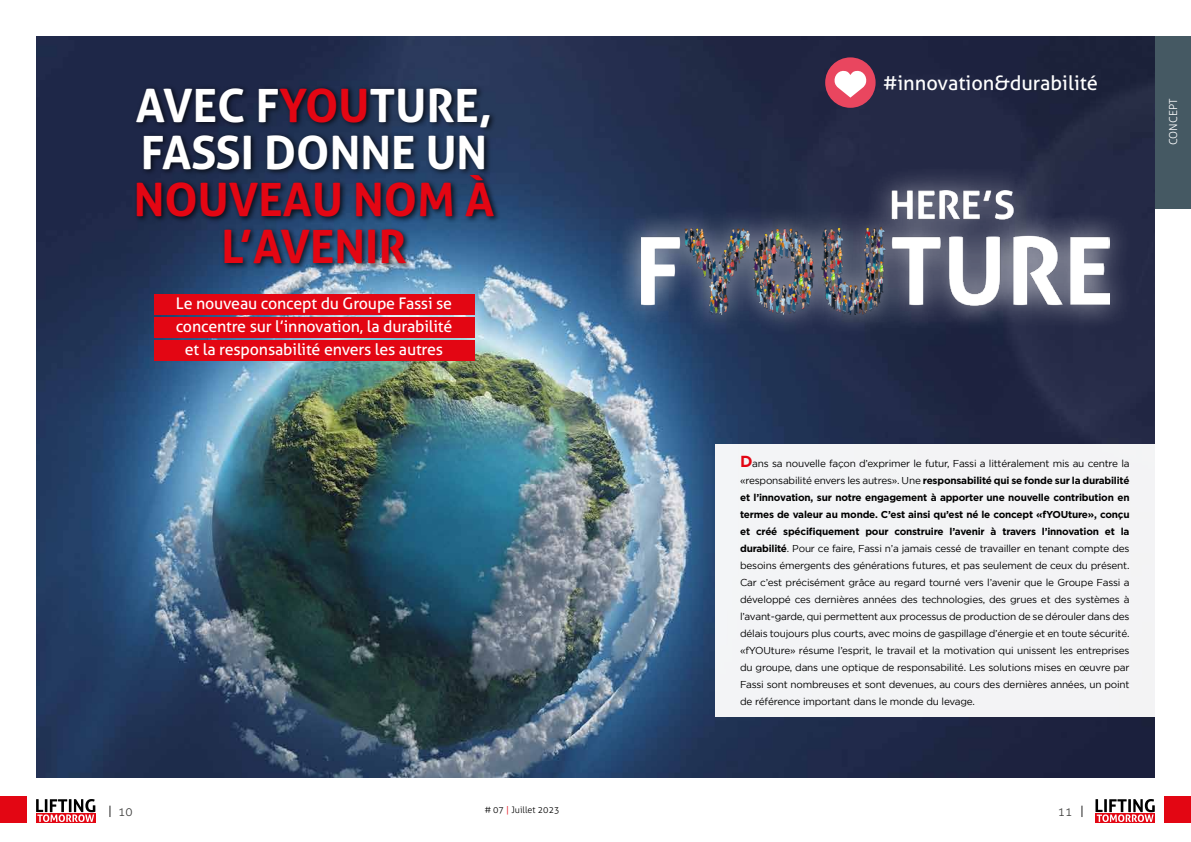
<style>
.page{position:relative;width:1191px;height:842px;background:#fff}
.page>*{position:absolute;margin:0;border:0;box-sizing:border-box;transform-origin:0 0}
.t1{font:700 46px/47px "Aller";color:#fff}
.t2{font:700 46px/47px "Aller";color:#e30613;text-align:center}
.t3{font:20px "Aller";color:#fff}
.t4{font:16px/23px "Aller";letter-spacing:-.01em;color:#fff;text-align:center}
.t5{font:300 12px "Aller";color:#3c3c3b}
.t6{font:300 11px "Aller";color:#fff}
.t7{font:10px/17px "Gotham";letter-spacing:-.02em;color:#000;text-align:justify}
.t8{font:300 9px "Aller";color:#000}
.s1{color:#e30613}
.s2{font-weight:700;font-size:16px;color:#e30613}
.s3{font-weight:700}
.s4{color:#000}
</style>
<div class="page">
<div style="left:36px;top:813px;width:60px;height:10px;background:#e30613"></div>
<svg style="left:36px;top:799px;width:59px;height:23px"></svg>
<div style="left:1095px;top:813px;width:60px;height:10px;background:#e30613"></div>
<svg style="left:1095px;top:799px;width:59px;height:23px"></svg>
<div style="left:1164px;top:797px;width:27px;height:26px;background:#e30613"></div>
<div style="left:0;top:797px;width:26px;height:26px;background:#e30613"></div>
<div style="left:1155px;top:36px;width:36px;height:172px;background:#455963"></div>
<img style="left:36px;top:36px;width:1119px;height:741px">
<div style="left:154px;top:295px;width:320px;height:20px;background:#e30613"></div>
<div style="left:154px;top:318px;width:320px;height:20px;background:#e30613"></div>
<div style="left:154px;top:340px;width:320px;height:20px;background:#e30613"></div>
<div style="left:825px;top:57px;width:50px;height:51px;background:#e9465f;border-radius:50%"></div>
<svg style="left:834px;top:70px;width:33px;height:28px"></svg>
<div style="left:133px;top:84px;width:368px;height:186px;background:#000;opacity:.75"></div>
<div style="left:715px;top:444px;width:449px;height:273px;background:#f3f4f5"></div>
<div style="left:615px;top:164px;width:519px;height:174px;background:#fff;opacity:.75"></div>
<img style="left:641px;top:190px;width:468px;height:125px">
<h1 class="t1" style="left:136px;top:81px;width:358px">AVEC F<span class="s1">YOU</span>TURE,<br>FASSI DONNE UN</h1>
<h1 class="t2" style="left:134px;top:175px;width:362px">NOUVEAU NOM À<br>L’AVENIR</h1>
<h3 class="t4" style="left:176px;top:292px;width:278px">Le nouveau concept du Groupe Fassi se concentre sur l’innovation, la durabilité et la responsabilité envers les autres</h3>
<h2 class="t3" style="left:882px;top:71px;width:217px">#innovation&amp;durabilité</h2>
<p class="t7" style="left:740px;top:455px;width:391px"><span class="s2">D</span>ans sa nouvelle façon d’exprimer le futur, Fassi a littéralement mis au centre la «responsabilité envers les autres». Une <span class="s3">responsabilité qui se fonde sur la durabilité et l’innovation, sur notre engagement à apporter une nouvelle contribution en termes de valeur au monde. C’est ainsi qu’est né le concept «fYOUture», conçu et créé spécifiquement pour construire l’avenir à travers l’innovation et la durabilité</span>. Pour ce faire, Fassi n’a jamais cessé de travailler en tenant compte des besoins émergents des générations futures, et pas seulement de ceux du présent.<br>Car c’est précisément grâce au regard tourné vers l’avenir que le Groupe Fassi a développé ces dernières années des technologies, des grues et des systèmes à l’avant-garde, qui permettent aux processus de production de se dérouler dans des délais toujours plus courts, avec moins de gaspillage d’énergie et en toute sécurité. «fYOUture» résume l’esprit, le travail et la motivation qui unissent les entreprises du groupe, dans une optique de responsabilité. Les solutions mises en œuvre par Fassi sont nombreuses et sont devenues, au cours des dernières années, un point de référence important dans le monde du levage.</p>
<p class="t5" style="left:108px;top:804px;width:26px"><span class="s4">|</span> 10</p>
<p class="t8" style="left:484px;top:804px;width:77px"># 07 <span class="s1">|</span> Juillet 2023</p>
<p class="t5" style="left:1057px;top:804px;width:28px">11 <span class="s4">|</span></p>
<p class="t6" style="left:1166px;top:145px;width:48px;rotate:-90deg">CONCEPT</p>
</div>
